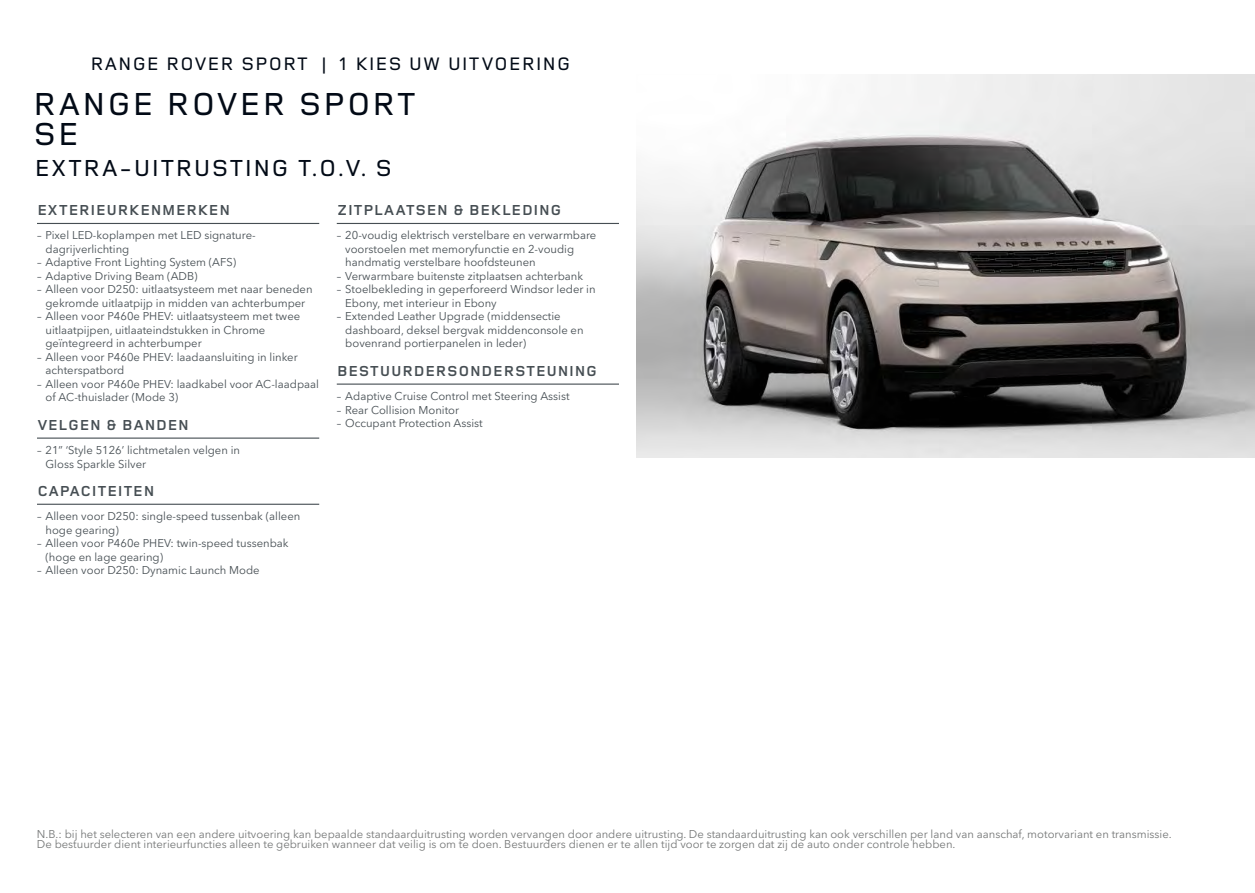
<style>
.page{position:relative;width:1255px;height:893px;background:#fff}
.page>*{position:absolute;margin:0;border:0;box-sizing:border-box;transform-origin:0 0}
.t1{font:500 33px/30px "Land Rover Wide";color:#020a16}
.t2{font:500 24px "Land Rover Wide";color:#020a16}
.t3{font:500 18.75px "Land Rover Wide";color:#020a16}
.t4{font:700 15px "Land Rover Wide";color:#464e53}
.t5{font:11.25px/13.5px "Avenir Next W1 G";color:#464e53}
.t6{font:11.25px/10.5px "Avenir Next W1 G";color:#757777}
</style>
<div class="page">
<hr style="left:37px;top:223px;width:282px;height:1px;background:#464e53">
<hr style="left:37px;top:438px;width:282px;height:1px;background:#464e53">
<hr style="left:37px;top:504px;width:282px;height:1px;background:#464e53">
<hr style="left:337px;top:223px;width:282px;height:1px;background:#464e53">
<hr style="left:337px;top:384px;width:282px;height:1px;background:#464e53">
<img style="left:636px;top:74px;width:618px;height:383px">
<h3 class="t3" style="left:90px;top:50px;width:482px">RANGE ROVER SPORT | 1 KIES UW UITVOERING</h3>
<h1 class="t1" style="left:33px;top:87px;width:386px">RANGE ROVER SPORT<br>SE</h1>
<h2 class="t2" style="left:34px;top:151px;width:360px">EXTRA-UITRUSTING T.O.V. S</h2>
<h3 class="t4" style="left:37px;top:200px;width:195px">EXTERIEURKENMERKEN</h3>
<p class="t5" style="left:45px;top:229px;width:212px;text-indent:-9px">– Pixel LED-koplampen met LED signature&shy;dagrijverlichting</p>
<p class="t5" style="left:37px;top:256px;width:201px">– Adaptive Front Lighting System (AFS)</p>
<p class="t5" style="left:37px;top:269px;width:162px">– Adaptive Driving Beam (ADB)</p>
<p class="t5" style="left:37px;top:283px;width:277px;text-align:center">– Alleen voor D250: uitlaatsysteem met naar beneden gekromde uitlaatpijp in midden van achterbumper</p>
<p class="t5" style="left:45px;top:310px;width:256px;text-indent:-9px">– Alleen voor P460e PHEV: uitlaatsysteem met twee uitlaatpijpen, uitlaateindstukken in Chrome geïntegreerd in achterbumper</p>
<p class="t5" style="left:45px;top:350px;width:254px;text-indent:-9px">– Alleen voor P460e PHEV: laadaansluiting in linker achterspatbord</p>
<p class="t5" style="left:45px;top:377px;width:275px;text-indent:-9px">– Alleen voor P460e PHEV: laadkabel voor AC-laadpaal of AC-thuislader (Mode 3)</p>
<h3 class="t4" style="left:37px;top:415px;width:154px">VELGEN &amp; BANDEN</h3>
<p class="t5" style="left:45px;top:443px;width:196px;text-indent:-9px">– 21” ‘Style 5126’ lichtmetalen velgen in<br>Gloss Sparkle Silver</p>
<h3 class="t4" style="left:37px;top:481px;width:119px">CAPACITEITEN</h3>
<p class="t5" style="left:45px;top:509px;width:256px;text-indent:-9px">– Alleen voor D250: single-speed tussenbak (alleen hoge gearing)</p>
<p class="t5" style="left:45px;top:536px;width:245px;text-indent:-9px">– Alleen voor P460e PHEV: twin-speed tussenbak (hoge en lage gearing)</p>
<p class="t5" style="left:37px;top:563px;width:224px">– Alleen voor D250: Dynamic Launch Mode</p>
<h3 class="t4" style="left:337px;top:200px;width:227px">ZITPLAATSEN &amp; BEKLEDING</h3>
<p class="t5" style="left:345px;top:229px;width:252px;text-indent:-9px">– 20-voudig elektrisch verstelbare en verwarmbare voorstoelen met memoryfunctie en 2-voudig handmatig verstelbare hoofdsteunen</p>
<p class="t5" style="left:337px;top:269px;width:248px">– Verwarmbare buitenste zitplaatsen achterbank</p>
<p class="t5" style="left:345px;top:283px;width:252px;text-indent:-9px">– Stoelbekleding in geperforeerd Windsor leder in<br>Ebony, met interieur in Ebony</p>
<p class="t5" style="left:345px;top:310px;width:240px;text-indent:-9px">– Extended Leather Upgrade (middensectie dashboard, deksel bergvak middenconsole en bovenrand portierpanelen in leder)</p>
<h3 class="t4" style="left:337px;top:361px;width:262px">BESTUURDERSONDERSTEUNING</h3>
<p class="t5" style="left:337px;top:389px;width:234px">– Adaptive Cruise Control met Steering Assist</p>
<p class="t5" style="left:337px;top:403px;width:124px">– Rear Collision Monitor</p>
<p class="t5" style="left:337px;top:416px;width:147px">– Occupant Protection Assist</p>
<p class="t6" style="left:37px;top:829px;width:1136px">N.B.: bij het selecteren van een andere uitvoering kan bepaalde standaarduitrusting worden vervangen door andere uitrusting. De standaarduitrusting kan ook verschillen per land van aanschaf, motorvariant en transmissie.<br>De bestuurder dient interieurfuncties alleen te gebruiken wanneer dat veilig is om te doen. Bestuurders dienen er te allen tijd voor te zorgen dat zij de auto onder controle hebben.</p>
</div>
